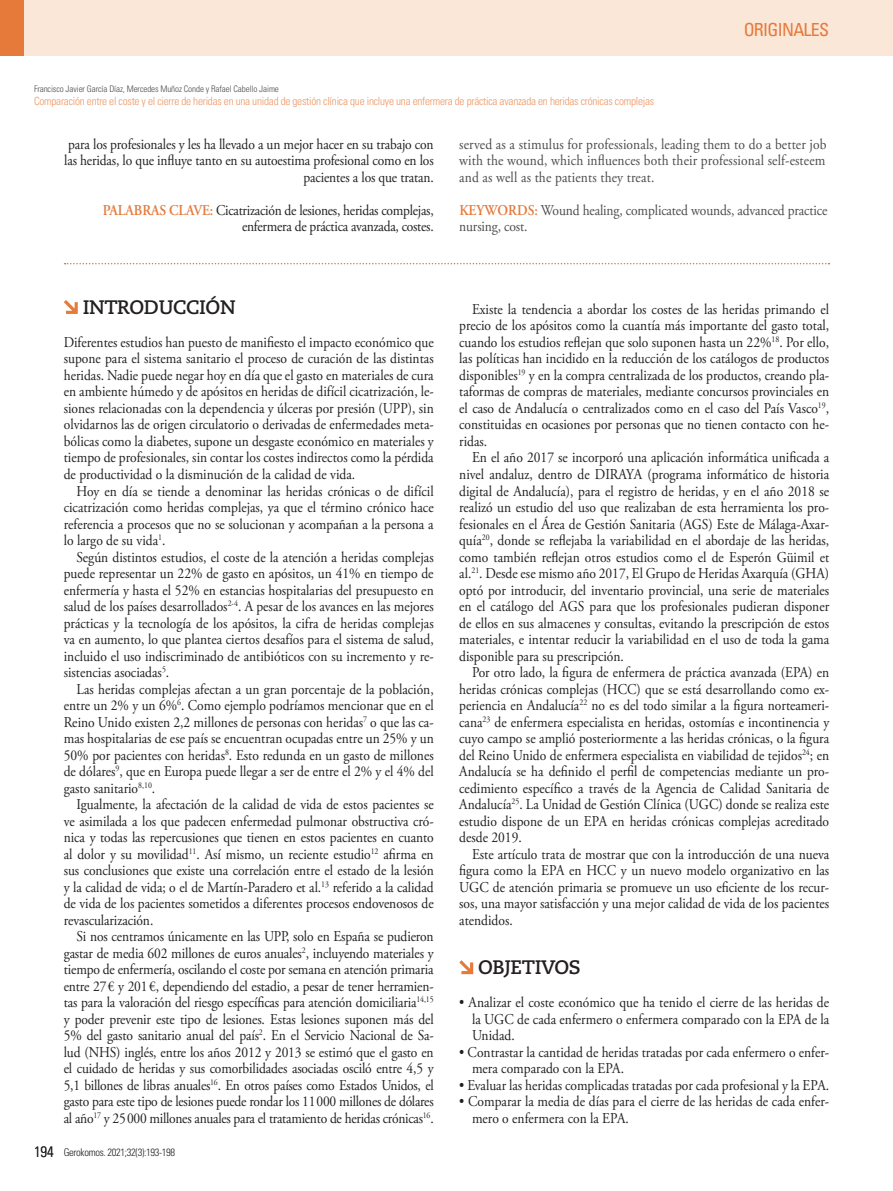
<style>
.page{position:relative;width:893px;height:1191px;background:#fff}
.page>*{position:absolute;margin:0;border:0;box-sizing:border-box;transform-origin:0 0}
.GAL_-_Cat_A{font:700 19.5px "Caecilia LT Std";letter-spacing:-.02em;color:#231f20}
.t1{font:condensed 18px "Univers LT Std";letter-spacing:-.04em;color:#e57a3a}
.GAL_-_Galerada{font:15px/16.5px "Adobe Garamond Pro";color:#231f20;text-align:justify;scale:.9 1}
.GAL_-_Galerada_Prime{font:15px/16.5px "Adobe Garamond Pro";color:#231f20;text-align:justify;scale:.9 1}
.GAL_-_Bullets{font:15px/16.5px "Adobe Garamond Pro";color:#231f20;scale:.9 1}
.INC_-_Gal_intro_ESP{font:15px/16.5px "Adobe Garamond Pro";letter-spacing:-.01em;color:#231f20;text-align:right;scale:.9 1}
.INC_-_Gal_intro_ENG{font:15px/16.5px "Adobe Garamond Pro";letter-spacing:-.01em;color:#4b4c4d;text-align:justify;scale:.9 1}
.CAB_-_Titulo{font:300 condensed 11.25px "Univers LT Std";letter-spacing:-.02em;color:#ec9764}
.t2{font:300 condensed 10.5px "Univers LT Std";letter-spacing:-.03em;color:#231f20}
.CAB_-__Autores{font:300 condensed 9px "Univers LT Std";letter-spacing:-.01em;color:#4b4c4d}
.s1{font-weight:600;color:#e57a3a}
.s2{font-size:15px}
</style>
<div class="page">
<div style="left:0;top:0;width:893px;height:55px;background:#fbe7d8"></div>
<div style="left:0;top:0;width:24px;height:55px;background:#e57a3a"></div>
<svg style="left:64px;top:300px;width:14px;height:14px"></svg>
<svg style="left:459px;top:960px;width:14px;height:14px"></svg>
<svg style="left:65px;top:263px;width:764px;height:1px"></svg>
<p class="t1" style="left:744px;top:18px;width:87px">ORIGINALES</p>
<p class="CAB_-__Autores" style="left:34px;top:83px;width:246px">Francisco Javier García Díaz, Mercedes Muñoz Conde y Rafael Cabello Jaime</p>
<p class="CAB_-_Titulo" style="left:34px;top:94px;width:622px">Comparación entre el coste y el cierre de heridas en una unidad de gestión clínica que incluye una enfermera de práctica avanzada en heridas crónicas complejas</p>
<p class="INC_-_Gal_intro_ESP" style="left:64px;top:136px;width:412px">para los profesionales y les ha llevado a un mejor hacer en su trabajo con las heridas, lo que influye tanto en su autoestima profesional como en los pacientes a los que tratan.</p>
<p class="INC_-_Gal_intro_ESP" style="left:103px;top:202px;width:369px"><span class="s1">PALABRAS CLAVE:</span> Cicatrización de lesiones, heridas complejas, enfermera de práctica avanzada, costes.</p>
<p class="INC_-_Gal_intro_ENG" style="left:459px;top:136px;width:410px">served as a stimulus for professionals, leading them to do a better job with the wound, which influences both their professional self-esteem and as well as the patients they treat.</p>
<p class="INC_-_Gal_intro_ENG" style="left:459px;top:202px;width:411px"><span class="s1">KEYWORDS:</span> Wound healing, complicated wounds, advanced practice nursing, cost.</p>
<p class="GAL_-_Cat_A" style="left:83px;top:296px;width:154px">INTRODUCCIÓN</p>
<p class="GAL_-_Galerada_Prime" style="left:64px;top:334px;width:413px">Diferentes estudios han puesto de manifiesto el impacto económico que supone para el sistema sanitario el proceso de curación de las distintas heridas. Nadie puede negar hoy en día que el gasto en materiales de cura en ambiente húmedo y de apósitos en heridas de difícil cicatrización, le&shy;siones relacionadas con la dependencia y úlceras por presión (UPP), sin olvidarnos las de origen circulatorio o derivadas de enfermedades meta&shy;bólicas como la diabetes, supone un desgaste económico en materiales y tiempo de profesionales, sin contar los costes indirectos como la pérdida de productividad o la disminución de la calidad de vida.</p>
<p class="GAL_-_Galerada" style="left:64px;top:483px;width:413px;text-indent:13px">Hoy en día se tiende a denominar las heridas crónicas o de difícil cicatrización como heridas complejas, ya que el término crónico hace referencia a procesos que no se solucionan y acompañan a la persona a lo largo de su vida<sup>1</sup>.</p>
<p class="GAL_-_Galerada" style="left:64px;top:549px;width:413px;text-indent:13px">Según distintos estudios, el coste de la atención a heridas complejas puede representar un 22% de gasto en apósitos, un 41% en tiempo de enfermería y hasta el 52% en estancias hospitalarias del presupuesto en salud de los países desarrollados<sup>2-4</sup>. A pesar de los avances en las mejores prácticas y la tecnología de los apósitos, la cifra de heridas complejas va en aumento, lo que plantea ciertos desafíos para el sistema de salud, incluido el uso indiscriminado de antibióticos con su incremento y re&shy;sistencias asociadas<sup>5</sup>.</p>
<p class="GAL_-_Galerada" style="left:64px;top:681px;width:413px;text-indent:13px">Las heridas complejas afectan a un gran porcentaje de la población, entre un 2% y un 6%<sup>6</sup>. Como ejemplo podríamos mencionar que en el Reino Unido existen 2,2 millones de personas con heridas<sup>7</sup> o que las ca&shy;mas hospitalarias de ese país se encuentran ocupadas entre un 25% y un 50% por pacientes con heridas<sup>8</sup>. Esto redunda en un gasto de millones de dólares<sup>9</sup>, que en Europa puede llegar a ser de entre el 2% y el 4% del gasto sanitario<sup>8,10</sup>.</p>
<p class="GAL_-_Galerada" style="left:64px;top:796px;width:413px;text-indent:13px">Igualmente, la afectación de la calidad de vida de estos pacientes se ve asimilada a los que padecen enfermedad pulmonar obstructiva cró&shy;nica y todas las repercusiones que tienen en estos pacientes en cuanto al dolor y su movilidad<sup>11</sup>. Así mismo, un reciente estudio<sup>12</sup> afirma en sus conclusiones que existe una correlación entre el estado de la lesión y la calidad de vida; o el de Martín-Paradero et al.<sup>13</sup> referido a la calidad de vida de los pacientes sometidos a diferentes procesos endovenosos de revascularización.</p>
<p class="GAL_-_Galerada" style="left:64px;top:928px;width:413px;text-indent:13px">Si nos centramos únicamente en las UPP, solo en España se pudieron gastar de media 602 millones de euros anuales<sup>2</sup>, incluyendo materiales y tiempo de enfermería, oscilando el coste por semana en atención primaria entre 27€ y 201€, dependiendo del estadio, a pesar de tener herramien&shy;tas para la valoración del riesgo específicas para atención domiciliaria<sup>14,15 </sup>y poder prevenir este tipo de lesiones. Estas lesiones suponen más del 5% del gasto sanitario anual del país<sup>2</sup>. En el Servicio Nacional de Sa&shy;lud (NHS) inglés, entre los años 2012 y 2013 se estimó que el gasto en el cuidado de heridas y sus comorbilidades asociadas osciló entre 4,5 y 5,1 billones de libras anuales<sup>16</sup>. En otros países como Estados Unidos, el gasto para este tipo de lesiones puede rondar los 11000 millones de dólares al año<sup>17</sup> y 25000 millones anuales para el tratamiento de heridas crónicas<sup>16</sup>.</p>
<p class="t2" style="left:34px;top:1145px;width:143px"><span class="s2">194</span> Gerokomos. 2021;32(3):193-198</p>
<p class="GAL_-_Galerada" style="left:459px;top:301px;width:413px;text-indent:13px">Existe la tendencia a abordar los costes de las heridas primando el precio de los apósitos como la cuantía más importante del gasto total, cuando los estudios reflejan que solo suponen hasta un 22%<sup>18</sup>. Por ello, las políticas han incidido en la reducción de los catálogos de productos disponibles<sup>19</sup> y en la compra centralizada de los productos, creando pla&shy;taformas de compras de materiales, mediante concursos provinciales en el caso de Andalucía o centralizados como en el caso del País Vasco<sup>19</sup>, constituidas en ocasiones por personas que no tienen contacto con he&shy;ridas.</p>
<p class="GAL_-_Galerada" style="left:459px;top:450px;width:413px;text-indent:13px">En el año 2017 se incorporó una aplicación informática unificada a nivel andaluz, dentro de DIRAYA (programa informático de historia digital de Andalucía), para el registro de heridas, y en el año 2018 se realizó un estudio del uso que realizaban de esta herramienta los pro&shy;fesionales en el Área de Gestión Sanitaria (AGS) Este de Málaga-Axar&shy;quía<sup>20</sup>, donde se reflejaba la variabilidad en el abordaje de las heridas, como también reflejan otros estudios como el de Esperón Güimil et al.<sup>21</sup>. Desde ese mismo año 2017, El Grupo de Heridas Axarquía (GHA) optó por introducir, del inventario provincial, una serie de materiales en el catálogo del AGS para que los profesionales pudieran disponer de ellos en sus almacenes y consultas, evitando la prescripción de estos materiales, e intentar reducir la variabilidad en el uso de toda la gama disponible para su prescripción.</p>
<p class="GAL_-_Galerada" style="left:459px;top:664px;width:413px;text-indent:13px">Por otro lado, la figura de enfermera de práctica avanzada (EPA) en heridas crónicas complejas (HCC) que se está desarrollando como ex&shy;periencia en Andalucía<sup>22</sup> no es del todo similar a la figura norteameri&shy;cana<sup>23</sup> de enfermera especialista en heridas, ostomías e incontinencia y cuyo campo se amplió posteriormente a las heridas crónicas, o la figura del Reino Unido de enfermera especialista en viabilidad de tejidos<sup>24</sup>; en Andalucía se ha definido el perfil de competencias mediante un pro&shy;cedimiento específico a través de la Agencia de Calidad Sanitaria de Andalucía<sup>25</sup>. La Unidad de Gestión Clínica (UGC) donde se realiza este estudio dispone de un EPA en heridas crónicas complejas acreditado desde 2019.</p>
<p class="GAL_-_Galerada" style="left:459px;top:846px;width:413px;text-indent:13px">Este artículo trata de mostrar que con la introducción de una nueva figura como la EPA en HCC y un nuevo modelo organizativo en las UGC de atención primaria se promueve un uso eficiente de los recur&shy;sos, una mayor satisfacción y una mejor calidad de vida de los pacientes atendidos.</p>
<p class="GAL_-_Cat_A" style="left:478px;top:956px;width:104px">OBJETIVOS</p>
<p class="GAL_-_Bullets" style="left:472px;top:994px;width:398px;text-align:justify;text-indent:-13px">• Analizar el coste económico que ha tenido el cierre de las heridas de la UGC de cada enfermero o enfermera comparado con la EPA de la Unidad.</p>
<p class="GAL_-_Bullets" style="left:472px;top:1044px;width:398px;text-indent:-13px">• Contrastar la cantidad de heridas tratadas por cada enfermero o enfer&shy;mera comparado con la EPA.</p>
<p class="GAL_-_Bullets" style="left:459px;top:1077px;width:412px">• Evaluar las heridas complicadas tratadas por cada profesional y la EPA.</p>
<p class="GAL_-_Bullets" style="left:472px;top:1093px;width:398px;text-indent:-13px">• Comparar la media de días para el cierre de las heridas de cada enfer&shy;mero o enfermera con la EPA.</p>
</div>
